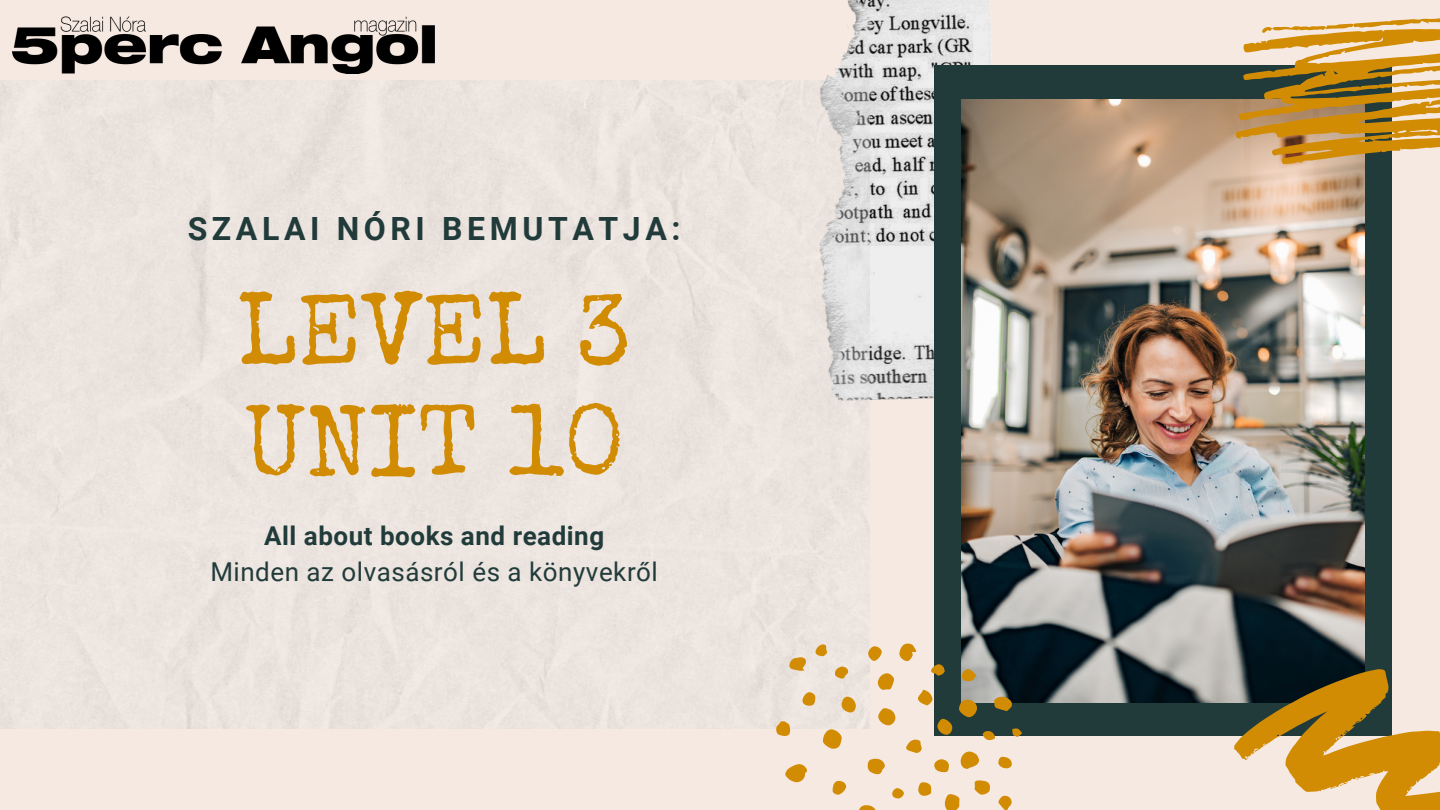
<style>
.page{position:relative;width:1440px;height:810px;background:#ede5e0}
.page>*{position:absolute;margin:0;border:0;box-sizing:border-box;transform-origin:0 0}
.t1{font:100px/111.6px "Special Elite";color:#d18c03}
.t2{font:700 32px "Roboto";letter-spacing:.145em;color:#213b3b}
.t3{font:26px "Roboto";letter-spacing:.02em;color:#213b3b}
.t4{font:700 26px "Roboto";letter-spacing:.02em;color:#213b3b}
</style>
<div class="page">
<img style="left:818px;top:0;width:186px;height:400px">
<div style="left:934px;top:66px;width:458px;height:670px;background:#213b3b"></div>
<img style="left:12px;top:17px;width:422px;height:56px">
<img style="left:962px;top:99px;width:402px;height:603px">
<svg style="left:859px;top:805px;width:17px;height:5px"></svg>
<svg style="left:785px;top:764px;width:23px;height:18px"></svg>
<svg style="left:823px;top:729px;width:19px;height:20px"></svg>
<svg style="left:960px;top:751px;width:19px;height:18px"></svg>
<svg style="left:959px;top:699px;width:18px;height:18px"></svg>
<svg style="left:878px;top:708px;width:18px;height:17px"></svg>
<svg style="left:944px;top:794px;width:16px;height:16px"></svg>
<svg style="left:867px;top:758px;width:18px;height:17px"></svg>
<svg style="left:878px;top:673px;width:16px;height:17px"></svg>
<svg style="left:899px;top:644px;width:18px;height:17px"></svg>
<svg style="left:993px;top:696px;width:19px;height:15px"></svg>
<svg style="left:974px;top:780px;width:16px;height:15px"></svg>
<svg style="left:937px;top:719px;width:15px;height:16px"></svg>
<svg style="left:789px;top:657px;width:18px;height:14px"></svg>
<svg style="left:841px;top:696px;width:15px;height:16px"></svg>
<svg style="left:776px;top:721px;width:14px;height:15px"></svg>
<svg style="left:934px;top:759px;width:15px;height:13px"></svg>
<svg style="left:918px;top:690px;width:14px;height:16px"></svg>
<svg style="left:906px;top:739px;width:16px;height:14px"></svg>
<svg style="left:868px;top:646px;width:14px;height:15px"></svg>
<svg style="left:918px;top:782px;width:13px;height:14px"></svg>
<svg style="left:833px;top:781px;width:13px;height:14px"></svg>
<svg style="left:998px;top:795px;width:14px;height:15px"></svg>
<svg style="left:803px;top:692px;width:12px;height:14px"></svg>
<svg style="left:962px;top:669px;width:14px;height:13px"></svg>
<svg style="left:998px;top:757px;width:14px;height:12px"></svg>
<svg style="left:834px;top:667px;width:15px;height:12px"></svg>
<svg style="left:931px;top:664px;width:14px;height:12px"></svg>
<svg style="left:816px;top:644px;width:13px;height:12px"></svg>
<svg style="left:892px;top:788px;width:12px;height:10px"></svg>
<svg style="left:983px;top:731px;width:12px;height:10px"></svg>
<svg style="left:1012px;top:728px;width:10px;height:9px"></svg>
<svg style="left:1234px;top:669px;width:206px;height:141px"></svg>
<svg style="left:1236px;top:18px;width:204px;height:145px"></svg>
<p class="t2" style="left:188px;top:211px;width:494px">SZALAI NÓRI BEMUTATJA:</p>
<h1 class="t1" style="left:237px;top:287px;width:396px">LEVEL 3<br>UNIT 10</h1>
<p class="t4" style="left:264px;top:521px;width:342px">All about books and reading</p>
<p class="t3" style="left:210px;top:557px;width:449px">Minden az olvasásról és a könyvekről</p>
</div>
